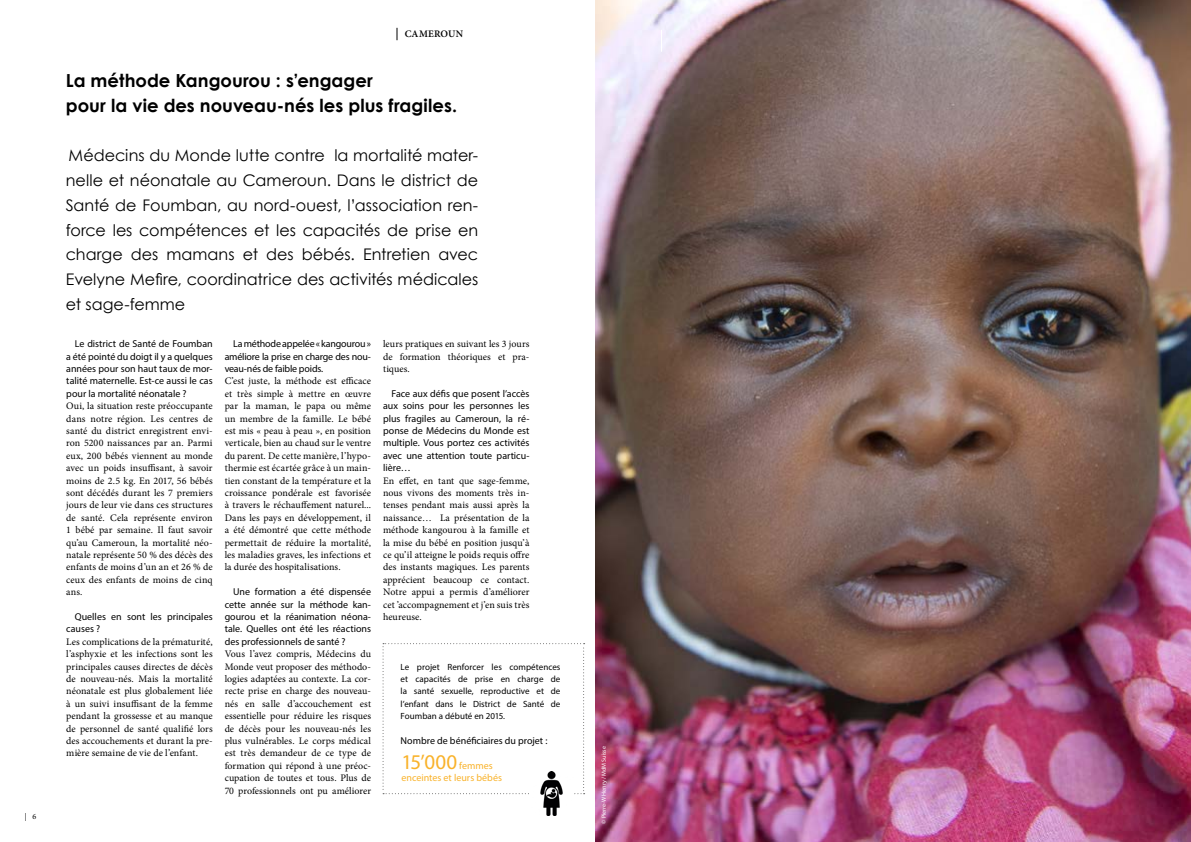
<style>
.page{position:relative;width:1191px;height:842px;background:#fff}
.page>*{position:absolute;margin:0;border:0;box-sizing:border-box;transform-origin:0 0}
.t1{font:21px "Myriad Pro";color:#f9b22a}
.t2{font:700 18px/24.8px "Century Gothic";color:#000}
.t3{font:16px/24.8px "Century Gothic";color:#000;text-align:justify}
.t4{font:10px/12.4px "Minion Pro";color:#000;text-align:justify}
.t5{font:10px/12.4px "Myriad Pro";color:#000;text-align:justify}
.t6{font:10px "Myriad Pro";color:#f9b22a}
.t7{font:600 10px "Minion Pro";letter-spacing:.025em;color:#000}
.t8{font:9px/12.4px "Myriad Pro";letter-spacing:.005em;color:#000;text-align:justify}
.t9{font:8px "Minion Pro";color:#000}
.t10{font:6px "Myriad Pro";color:#fff}
.s1{font-size:10px}
</style>
<div class="page">
<svg style="left:397px;top:28px;width:1px;height:12px"></svg>
<img style="left:595px;top:0;width:596px;height:842px">
<svg style="left:661px;top:30px;width:1px;height:22px"></svg>
<svg style="left:382px;top:643px;width:202px;height:151px"></svg>
<img style="left:529px;top:771px;width:44px;height:44px">
<p class="t9" style="left:25px;top:810px;width:13px">| 6</p>
<p class="t7" style="left:405px;top:27px;width:60px">CAMEROUN</p>
<h2 class="t2" style="left:66px;top:67px;width:393px">La méthode Kangourou : s’engager<br>pour la vie des nouveau-nés les plus fragiles.</h2>
<p class="t3" style="left:66px;top:143px;width:414px">Médecins du Monde lutte contre la mortalité mater&shy;nelle et néonatale au Cameroun. Dans le district de Santé de Foumban, au nord-ouest, l’association ren&shy;force les compétences et les capacités de prise en charge des mamans et des bébés. Entretien avec Evelyne Mefire, coordinatrice des activités médicales et sage-femme</p>
<p class="t5" style="left:66px;top:337px;width:148px;text-indent:9px">Le district de Santé de Foumban a été pointé du doigt il y a quelques années pour son haut taux de mor&shy;talité maternelle. Est-ce aussi le cas pour la mortalité néonatale ?</p>
<p class="t4" style="left:66px;top:400px;width:148px">Oui, la situation reste préoccupante dans notre région. Les centres de santé du district enregistrent envi&shy;ron 5200 naissances par an. Parmi eux, 200 bébés viennent au monde avec un poids insuffisant, à savoir moins de 2.5 kg. En 2017, 56 bébés sont décédés durant les 7 premiers jours de leur vie dans ces structures de santé. Cela représente environ 1 bébé par semaine. Il faut savoir qu’au Cameroun, la mortalité néo&shy;natale représente 50 % des décès des enfants de moins d’un an et 26 % de ceux des enfants de moins de cinq ans.</p>
<p class="t5" style="left:66px;top:610px;width:148px;text-indent:9px">Quelles en sont les principales causes ?</p>
<p class="t4" style="left:66px;top:635px;width:148px">Les complications de la prématurité, l’asphyxie et les infections sont les principales causes directes de décès de nouveau-nés. Mais la mortalité néonatale est plus globalement liée à un suivi insuffisant de la femme pendant la grossesse et au manque de personnel de santé qualifié lors des accouchements et durant la pre&shy;mière semaine de vie de l’enfant.</p>
<p class="t5" style="left:225px;top:337px;width:148px;text-indent:8px">La méthode appelée « kangourou » améliore la prise en charge des nou&shy;veau-nés de faible poids.</p>
<p class="t4" style="left:225px;top:375px;width:148px">C’est juste, la méthode est efficace et très simple à mettre en œuvre par la maman, le papa ou même un membre de la famille. Le bébé est mis « peau à peau », en position verticale, bien au chaud sur le ventre du parent. De cette manière, l’hypo&shy;thermie est écartée grâce à un main&shy;tien constant de la température et la croissance pondérale est favorisée à travers le réchauffement naturel...<br>Dans les pays en développement, il a été démontré que cette méthode permettait de réduire la mortalité, les maladies graves, les infections et la durée des hospitalisations.</p>
<p class="t5" style="left:225px;top:585px;width:148px;text-indent:8px">Une formation a été dispensée cette année sur la méthode kan&shy;gourou et la réanimation néona&shy;tale. Quelles ont été les réactions des professionnels de santé ?</p>
<p class="t4" style="left:225px;top:648px;width:148px">Vous l’avez compris, Médecins du Monde veut proposer des méthodo&shy;logies adaptées au contexte. La cor&shy;recte prise en charge des nouveau&shy;nés en salle d’accouchement est essentielle pour réduire les risques de décès pour les nouveau-nés les plus vulnérables. Le corps médical est très demandeur de ce type de formation qui répond à une préoc&shy;cupation de toutes et tous. Plus de 70 professionnels ont pu améliorer</p>
<p class="t4" style="left:383px;top:338px;width:148px">leurs pratiques en suivant les 3 jours de formation théoriques et pra&shy;tiques.</p>
<p class="t5" style="left:383px;top:387px;width:148px;text-indent:8px">Face aux défis que posent l’accès aux soins pour les personnes les plus fragiles au Cameroun, la ré&shy;ponse de Médecins du Monde est multiple. Vous portez ces activités avec une attention toute particu&shy;lière…</p>
<p class="t4" style="left:383px;top:474px;width:148px">En effet, en tant que sage-femme, nous vivons des moments très in&shy;tenses pendant mais aussi après la naissance… La présentation de la méthode kangourou à la famille et la mise du bébé en position jusqu’à ce qu’il atteigne le poids requis offre des instants magiques. Les parents apprécient beaucoup ce contact.<br>Notre appui a permis d’améliorer cet ’accompagnement et j’en suis très heureuse.</p>
<p class="t8" style="left:400px;top:660px;width:161px">Le projet Renforcer les compétences et capacités de prise en charge de la santé sexuelle, reproductive et de l’enfant dans le District de Santé de Foumban a débuté en 2015.</p>
<p class="t5" style="left:400px;top:734px;width:148px">Nombre de bénéficiaires du projet :</p>
<h1 class="t1" style="left:401px;top:749px;width:93px">15’000 <span class="s1">femmes</span></h1>
<p class="t6" style="left:401px;top:772px;width:102px">enceintes et leurs bébés</p>
<p class="t10" style="left:600px;top:824px;width:79px;rotate:-90deg">© Pierre-W Henry / MdM Suisse</p>
</div>
